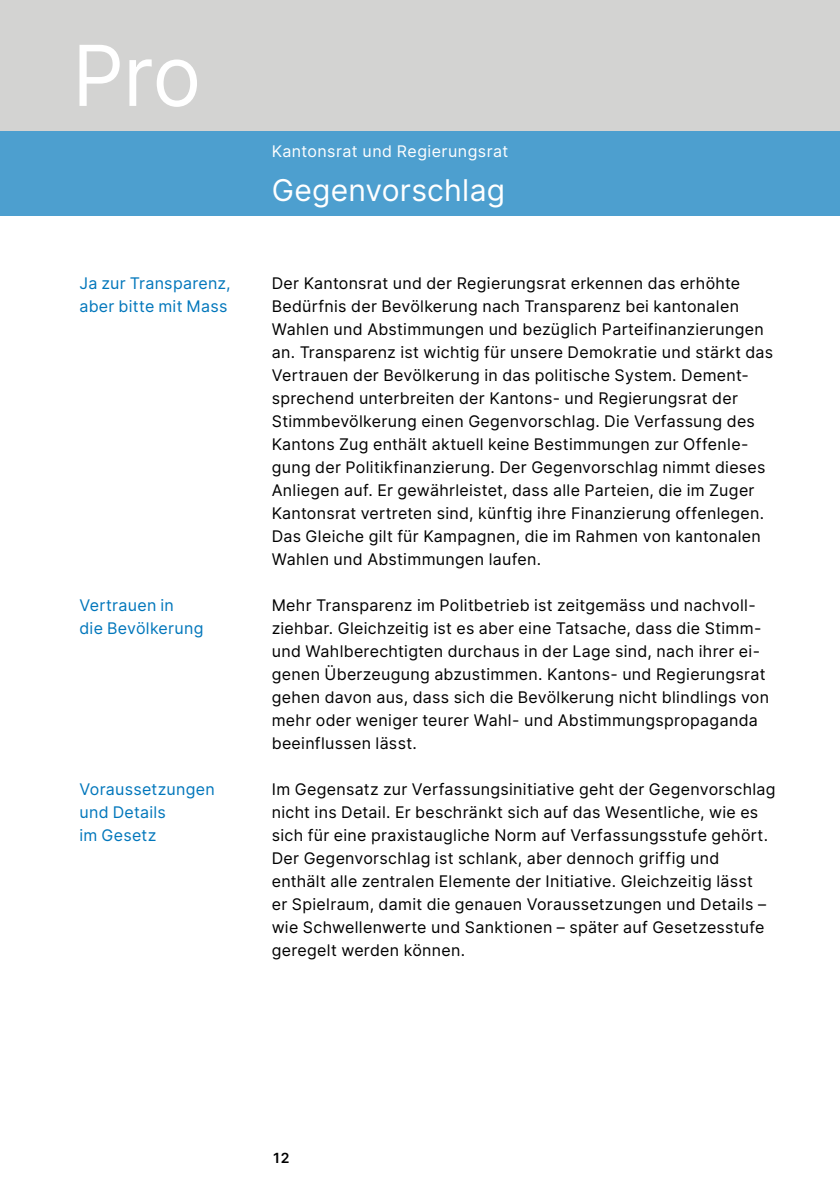
<style>
.page{position:relative;width:840px;height:1191px;background:#fff}
.page>*{position:absolute;margin:0;border:0;box-sizing:border-box;transform-origin:0 0}
.t1{font:84px "Inter";color:#fff}
.Titel{font:30px "Inter";letter-spacing:.01em;color:#fff}
.Lauftext{font:16px/23px "Inter";letter-spacing:.02em;color:#000}
.blauer_Titel{font:16px/23px "Inter";letter-spacing:.02em;color:#0076bb}
.Untertitel{font:16px "Inter";letter-spacing:.03em;color:#fff}
.t2{font:600 14px "Inter";color:#000}
</style>
<div class="page">
<div style="left:0;top:130px;width:839px;height:85px;background:#4d9fcf"></div>
<div style="left:0;top:0;width:839px;height:130px;background:#d3d3d2"></div>
<h1 class="t1" style="left:72px;top:14px;width:130px">Pro</h1>
<p class="blauer_Titel" style="left:79px;top:271px;width:153px">Ja zur Transparenz, aber bitte mit Mass</p>
<p class="blauer_Titel" style="left:79px;top:593px;width:125px">Vertrauen in<br>die Bevölkerung</p>
<p class="blauer_Titel" style="left:79px;top:777px;width:137px">Voraussetzungen und Details<br>im Gesetz</p>
<p class="Untertitel" style="left:271px;top:139px;width:238px">Kantonsrat und Regierungsrat</p>
<p class="Titel" style="left:271px;top:168px;width:235px">Gegenvorschlag</p>
<p class="Lauftext" style="left:271px;top:271px;width:502px">Der Kantonsrat und der Regierungsrat erkennen das erhöhte Bedürfnis der Bevölkerung nach Transparenz bei kantonalen Wahlen und Abstimmungen und bezüglich Parteifinanzierungen an. Transparenz ist wichtig für unsere Demokratie und stärkt das Vertrauen der Bevölkerung in das politische System. Dement&shy;sprechend unterbreiten der Kantons- und Regierungsrat der Stimmbevölkerung einen Gegenvorschlag. Die Verfassung des Kantons Zug enthält aktuell keine Bestimmungen zur Offenle&shy;gung der Politikfinanzierung. Der Gegenvorschlag nimmt dieses Anliegen auf. Er gewährleistet, dass alle Parteien, die im Zuger Kantonsrat vertreten sind, künftig ihre Finanzierung offenlegen.<br>Das Gleiche gilt für Kampagnen, die im Rahmen von kantonalen Wahlen und Abstimmungen laufen.</p>
<p class="Lauftext" style="left:271px;top:593px;width:498px">Mehr Transparenz im Politbetrieb ist zeitgemäss und nachvoll&shy;ziehbar. Gleichzeitig ist es aber eine Tatsache, dass die Stimm&shy;und Wahlberechtigten durchaus in der Lage sind, nach ihrer ei&shy;genen Überzeugung abzustimmen. Kantons- und Regierungsrat gehen davon aus, dass sich die Bevölkerung nicht blindlings von mehr oder weniger teurer Wahl- und Abstimmungspropaganda beeinflussen lässt.</p>
<p class="Lauftext" style="left:271px;top:777px;width:505px">Im Gegensatz zur Verfassungsinitiative geht der Gegenvorschlag nicht ins Detail. Er beschränkt sich auf das Wesentliche, wie es sich für eine praxistaugliche Norm auf Verfassungsstufe gehört.<br>Der Gegenvorschlag ist schlank, aber dennoch griffig und enthält alle zentralen Elemente der Initiative. Gleichzeitig lässt<br>er Spielraum, damit die genauen Voraussetzungen und Details – wie Schwellenwerte und Sanktionen – später auf Gesetzesstufe geregelt werden können.</p>
<p class="t2" style="left:271px;top:1147px;width:19px">12</p>
</div>
